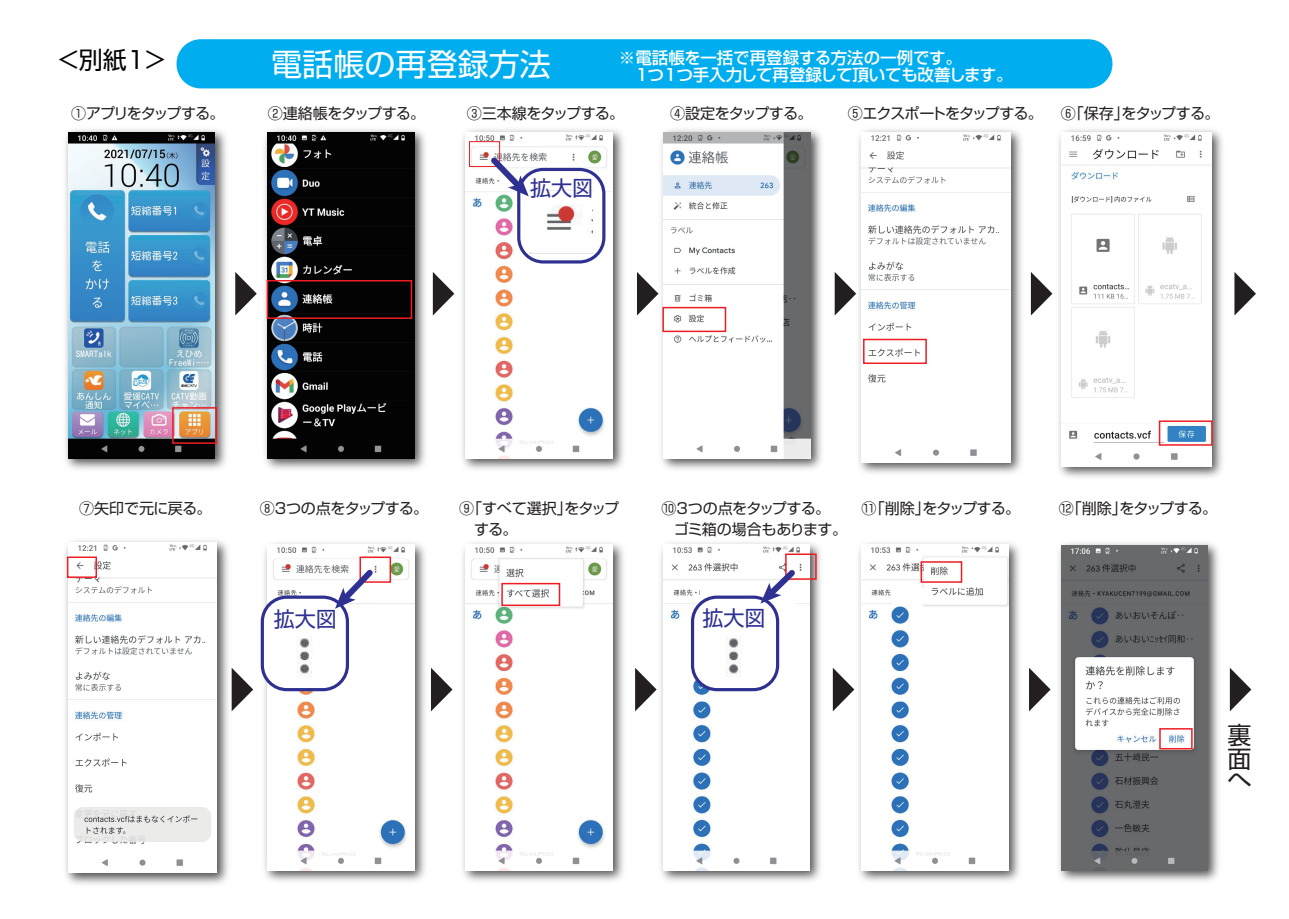
<style>
.page{position:relative;width:1289px;height:919px;background:#fff}
.page>*{position:absolute;margin:0;border:0;box-sizing:border-box;transform-origin:0 0}
.t1{font:31.05px "Shin Go Pro";color:#fff}
.t2{font:24px "Shin Go Pro";color:#030303}
.t3{font:24px/24px "Shin Go Pro";color:#231f20}
.t4{font:21px "Shin Go Pro";color:#2e3092}
.t5{font:500 16.5px/17px "Shin Go Pro";letter-spacing:-.01em;color:#fff}
.t6{font:15px/21px "Shin Go Pro";letter-spacing:-.05em;color:#231f20}
.t7{font:15px/21px "Shin Go Pro";letter-spacing:-.025em;color:#231f20}
.t8{font:15px "Shin Go Pro";letter-spacing:-.03em;color:#231f20}
.t9{font:15px "Shin Go Pro";letter-spacing:-.01em;color:#231f20}
</style>
<div class="page">
<div style="left:176px;top:39px;width:936px;height:49px;background:#00aeef;border-radius:24px"></div>
<svg style="left:235px;top:272px;width:22px;height:43px"></svg>
<svg style="left:433px;top:272px;width:21px;height:43px"></svg>
<svg style="left:637px;top:272px;width:18px;height:43px"></svg>
<img style="left:65px;top:129px;width:162px;height:341px">
<img style="left:68px;top:132px;width:147px;height:326px">
<div style="left:172px;top:407px;width:45px;height:37px;border:2px solid #ee1d23"></div>
<img style="left:462px;top:129px;width:162px;height:341px">
<img style="left:465px;top:132px;width:147px;height:326px">
<div style="left:469px;top:141px;width:31px;height:26px;border:1px solid #ee1d23"></div>
<div style="left:514px;top:192px;width:85px;height:180px;background:#fff"></div>
<div style="left:514px;top:362px;width:57px;height:78px;background:#fff"></div>
<div style="left:499px;top:176px;width:99px;height:7px;background:#2e3092"></div>
<div style="left:519px;top:169px;width:85px;height:93px;background:#fff;border-radius:24px"></div>
<div style="left:517px;top:168px;width:88px;height:95px;border:3px solid #2e3092;border-radius:24px"></div>
<img style="left:529px;top:191px;width:63px;height:62px">
<svg style="left:485px;top:152px;width:44px;height:44px"></svg>
<img style="left:655px;top:129px;width:167px;height:341px">
<img style="left:663px;top:132px;width:147px;height:326px">
<div style="left:662px;top:307px;width:64px;height:25px;border:2px solid #ee1d23"></div>
<svg style="left:834px;top:272px;width:18px;height:43px"></svg>
<svg style="left:1030px;top:272px;width:22px;height:43px"></svg>
<svg style="left:1234px;top:272px;width:21px;height:43px"></svg>
<svg style="left:431px;top:668px;width:21px;height:43px"></svg>
<svg style="left:635px;top:668px;width:19px;height:43px"></svg>
<svg style="left:832px;top:668px;width:20px;height:43px"></svg>
<svg style="left:1029px;top:668px;width:21px;height:43px"></svg>
<svg style="left:1229px;top:668px;width:22px;height:43px"></svg>
<svg style="left:234px;top:670px;width:19px;height:39px"></svg>
<img style="left:1052px;top:129px;width:171px;height:349px">
<img style="left:1061px;top:132px;width:150px;height:334px">
<div style="left:1158px;top:420px;width:54px;height:25px;border:2px solid #ee1d23"></div>
<img style="left:852px;top:129px;width:170px;height:345px">
<img style="left:861px;top:132px;width:149px;height:330px">
<div style="left:863px;top:339px;width:63px;height:25px;border:2px solid #ee1d23"></div>
<div style="left:863px;top:396px;width:143px;height:39px;background:#fff"></div>
<img style="left:264px;top:129px;width:162px;height:341px">
<img style="left:267px;top:132px;width:147px;height:326px">
<div style="left:267px;top:280px;width:145px;height:39px;border:2px solid #ee1d23"></div>
<img style="left:462px;top:542px;width:162px;height:340px">
<img style="left:465px;top:545px;width:147px;height:325px">
<div style="left:517px;top:610px;width:52px;height:242px;background:#fff"></div>
<div style="left:569px;top:610px;width:28px;height:116px;background:#fff"></div>
<div style="left:501px;top:583px;width:59px;height:23px;border:2px solid #ee1d23"></div>
<img style="left:260px;top:542px;width:166px;height:340px">
<img style="left:268px;top:545px;width:146px;height:325px">
<div style="left:359px;top:556px;width:32px;height:26px;border:2px solid #ee1d23"></div>
<div style="left:316px;top:604px;width:85px;height:180px;background:#fff"></div>
<div style="left:316px;top:774px;width:57px;height:78px;background:#fff"></div>
<div style="left:302px;top:590px;width:99px;height:7px;background:#fff"></div>
<div style="left:262px;top:597px;width:85px;height:92px;background:#fff;border-radius:24px"></div>
<div style="left:261px;top:595px;width:88px;height:96px;border:3px solid #2e3092;border-radius:24px"></div>
<img style="left:297px;top:636px;width:15px;height:39px">
<svg style="left:335px;top:564px;width:43px;height:44px"></svg>
<img style="left:852px;top:542px;width:168px;height:340px">
<img style="left:861px;top:545px;width:147px;height:325px">
<div style="left:915px;top:608px;width:80px;height:243px;background:#fff"></div>
<div style="left:892px;top:588px;width:31px;height:15px;background:#fff"></div>
<div style="left:920px;top:561px;width:42px;height:21px;border:2px solid #ee1d23"></div>
<img style="left:1058px;top:542px;width:161px;height:340px">
<img style="left:1061px;top:545px;width:146px;height:325px">
<div style="left:1159px;top:728px;width:33px;height:21px;border:2px solid #ee1d23"></div>
<img style="left:65px;top:540px;width:169px;height:345px">
<img style="left:68px;top:542px;width:149px;height:330px">
<div style="left:67px;top:556px;width:30px;height:22px;border:2px solid #ee1d23"></div>
<img style="left:654px;top:542px;width:167px;height:340px">
<img style="left:663px;top:545px;width:146px;height:325px">
<div style="left:716px;top:601px;width:81px;height:255px;background:#fff"></div>
<div style="left:700px;top:590px;width:104px;height:6px;background:#fff"></div>
<div style="left:785px;top:553px;width:31px;height:26px;border:2px solid #ee1d23"></div>
<div style="left:692px;top:597px;width:85px;height:92px;background:#fff;border-radius:24px"></div>
<div style="left:691px;top:595px;width:88px;height:96px;border:3px solid #2e3092;border-radius:24px"></div>
<svg style="left:760px;top:564px;width:40px;height:39px"></svg>
<img style="left:726px;top:636px;width:15px;height:39px">
<h2 class="t2" style="left:57px;top:40px;width:111px">＜別紙1＞</h2>
<p class="t5" style="left:619px;top:47px;width:395px">※電話帳を一括で再登録する方法の一例です。<br>　1つ1つ手入力して再登録して頂いても改善します。</p>
<p class="t6" style="left:670px;top:101px;width:144px">④設定をタップする。</p>
<p class="t6" style="left:847px;top:101px;width:197px">⑤エクスポートをタップする。</p>
<h1 class="t1" style="left:271px;top:39px;width:281px">電話帳の再登録方法</h1>
<p class="t6" style="left:71px;top:101px;width:155px">①アプリをタップする。</p>
<p class="t8" style="left:268px;top:101px;width:159px">②連絡帳をタップする。</p>
<p class="t8" style="left:467px;top:101px;width:159px">③三本線をタップする。</p>
<h3 class="t4" style="left:530px;top:170px;width:64px">拡大図</h3>
<p class="t6" style="left:1060px;top:101px;width:160px">⑥「保存」をタップする。</p>
<p class="t9" style="left:79px;top:496px;width:134px">⑦矢印で元に戻る。</p>
<p class="t7" style="left:260px;top:496px;width:170px">⑧3つの点をタップする。</p>
<p class="t6" style="left:474px;top:496px;width:146px;text-indent:-15px">⑨「すべて選択」をタップする。</p>
<p class="t7" style="left:674px;top:496px;width:175px;text-indent:-12px">⑩3つの点をタップする。ゴミ箱の場合もあります。</p>
<p class="t6" style="left:861px;top:496px;width:160px">⑪「削除」をタップする。</p>
<p class="t6" style="left:1058px;top:496px;width:160px">⑫「削除」をタップする。</p>
<h3 class="t4" style="left:274px;top:601px;width:64px">拡大図</h3>
<h3 class="t4" style="left:702px;top:601px;width:64px">拡大図</h3>
<h2 class="t3" style="left:1227px;top:719px;width:25px">裏面</h2>
<h2 class="t3" style="left:1227px;top:764px;width:25px">へ</h2>
</div>
